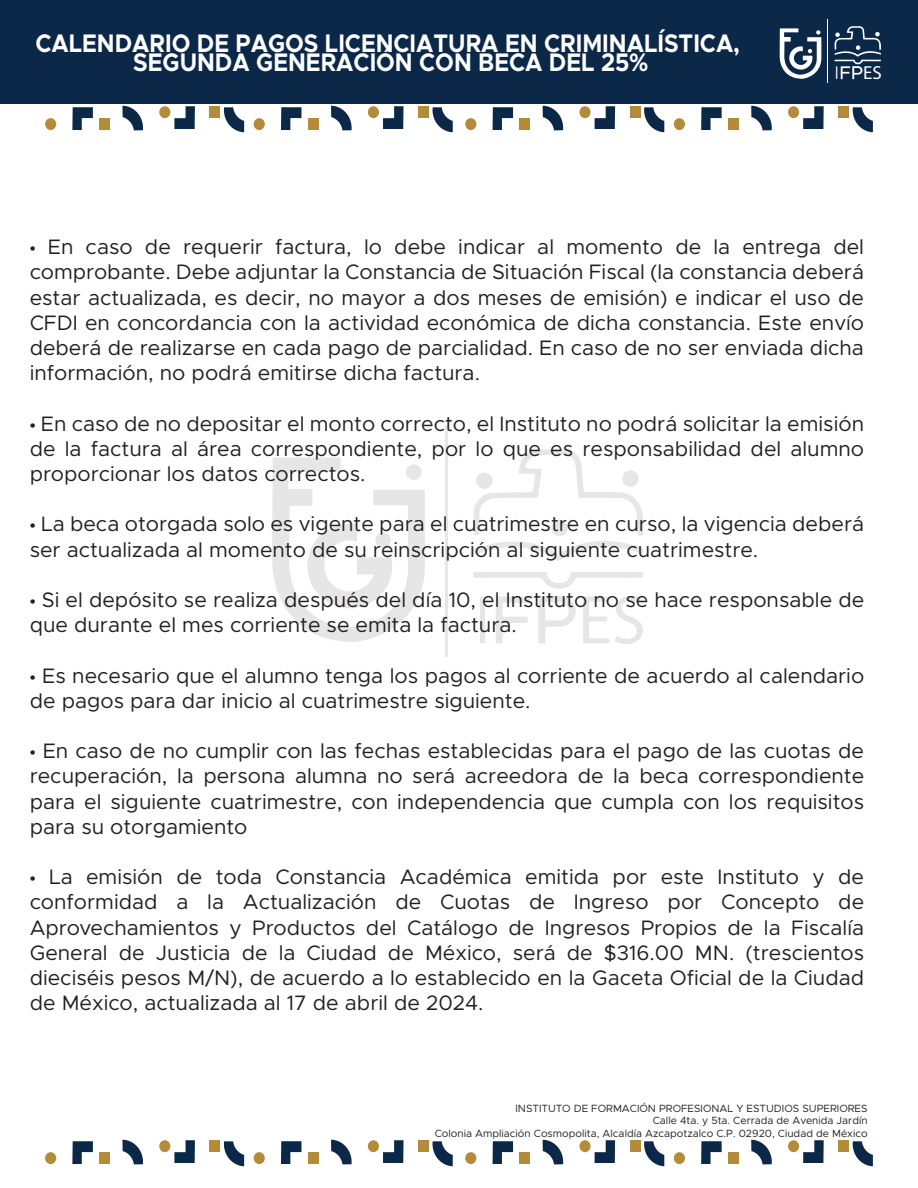
<style>
.page{position:relative;width:918px;height:1188px;background:#fff}
.page>*{position:absolute;margin:0;border:0;box-sizing:border-box;transform-origin:0 0}
.t1{font:69.15px "Myriad Pro";color:#231f20}
.t2{font:68.25px "Myriad Pro";color:#231f20;scale:.76 1}
.t3{font:700 25.5px/19.5px "Metropolis";color:#fff;text-align:center;scale:.9 1}
.t4{font:21px/25.2px "Metropolis";color:#231f20;text-align:justify}
.t5{font:18.9px "Myriad Pro";color:#fff}
.t6{font:18.6px "Myriad Pro";color:#fff;scale:.76 1}
.t7{font:10.5px/12.6px "Metropolis";color:#231f20;text-align:right}
.s1{font-family:"Myriad Pro"}
</style>
<div class="page">
<svg style="left:538px;top:596px;width:38px;height:47px"></svg>
<svg style="left:496px;top:597px;width:34px;height:46px"></svg>
<svg style="left:473px;top:449px;width:171px;height:112px"></svg>
<svg style="left:473px;top:572px;width:171px;height:17px"></svg>
<div style="left:622px;top:470px;width:17px;height:17px;background:#e6e6e6;border-radius:50%"></div>
<div style="left:476px;top:472px;width:16px;height:17px;background:#e6e6e6;border-radius:50%"></div>
<div style="left:551px;top:520px;width:17px;height:16px;background:#e6e6e6;border-radius:50%"></div>
<hr style="left:446px;top:425px;width:2px;height:232px;background:#231f20">
<svg style="left:272px;top:457px;width:153px;height:185px"></svg>
<div style="left:0;top:0;width:918px;height:104px;background:#0c2848"></div>
<svg style="left:834px;top:26px;width:47px;height:53px"></svg>
<hr style="left:827px;top:20px;width:1px;height:63px;background:#fff">
<svg style="left:780px;top:28px;width:41px;height:51px"></svg>
<svg style="left:383px;top:106px;width:21px;height:23px"></svg>
<div style="left:418px;top:106px;width:10px;height:12px;background:#b48b39"></div>
<div style="left:368px;top:106px;width:11px;height:12px;background:#b48b39;border-radius:50%"></div>
<svg style="left:433px;top:107px;width:20px;height:25px"></svg>
<svg style="left:331px;top:106px;width:21px;height:24px"></svg>
<svg style="left:281px;top:107px;width:20px;height:23px"></svg>
<div style="left:308px;top:118px;width:10px;height:12px;background:#b48b39"></div>
<div style="left:254px;top:118px;width:11px;height:12px;background:#b48b39;border-radius:50%"></div>
<svg style="left:174px;top:106px;width:21px;height:23px"></svg>
<div style="left:210px;top:106px;width:10px;height:12px;background:#b48b39"></div>
<div style="left:159px;top:106px;width:11px;height:12px;background:#b48b39;border-radius:50%"></div>
<svg style="left:224px;top:107px;width:20px;height:25px"></svg>
<svg style="left:122px;top:106px;width:21px;height:24px"></svg>
<svg style="left:72px;top:107px;width:21px;height:23px"></svg>
<div style="left:100px;top:118px;width:10px;height:12px;background:#b48b39"></div>
<div style="left:45px;top:118px;width:11px;height:12px;background:#b48b39;border-radius:50%"></div>
<svg style="left:803px;top:106px;width:21px;height:23px"></svg>
<div style="left:839px;top:106px;width:10px;height:12px;background:#b48b39"></div>
<div style="left:788px;top:106px;width:11px;height:12px;background:#b48b39;border-radius:50%"></div>
<svg style="left:853px;top:107px;width:20px;height:25px"></svg>
<svg style="left:751px;top:106px;width:21px;height:24px"></svg>
<svg style="left:701px;top:107px;width:21px;height:23px"></svg>
<div style="left:728px;top:118px;width:11px;height:12px;background:#b48b39"></div>
<div style="left:674px;top:118px;width:11px;height:12px;background:#b48b39;border-radius:50%"></div>
<svg style="left:595px;top:106px;width:20px;height:23px"></svg>
<div style="left:630px;top:106px;width:10px;height:12px;background:#b48b39"></div>
<div style="left:579px;top:106px;width:12px;height:12px;background:#b48b39;border-radius:50%"></div>
<svg style="left:644px;top:107px;width:20px;height:25px"></svg>
<svg style="left:543px;top:106px;width:20px;height:24px"></svg>
<svg style="left:493px;top:107px;width:20px;height:23px"></svg>
<div style="left:520px;top:118px;width:10px;height:12px;background:#b48b39"></div>
<div style="left:465px;top:118px;width:11px;height:12px;background:#b48b39;border-radius:50%"></div>
<svg style="left:383px;top:1140px;width:21px;height:23px"></svg>
<div style="left:418px;top:1140px;width:10px;height:12px;background:#b48b39"></div>
<div style="left:368px;top:1140px;width:11px;height:12px;background:#b48b39;border-radius:50%"></div>
<svg style="left:433px;top:1141px;width:20px;height:25px"></svg>
<svg style="left:331px;top:1140px;width:21px;height:24px"></svg>
<svg style="left:281px;top:1141px;width:20px;height:23px"></svg>
<div style="left:308px;top:1152px;width:10px;height:12px;background:#b48b39"></div>
<div style="left:254px;top:1152px;width:11px;height:12px;background:#b48b39;border-radius:50%"></div>
<svg style="left:174px;top:1140px;width:21px;height:23px"></svg>
<div style="left:210px;top:1140px;width:10px;height:12px;background:#b48b39"></div>
<div style="left:159px;top:1140px;width:11px;height:12px;background:#b48b39;border-radius:50%"></div>
<svg style="left:224px;top:1141px;width:20px;height:25px"></svg>
<svg style="left:122px;top:1140px;width:21px;height:24px"></svg>
<svg style="left:72px;top:1141px;width:21px;height:23px"></svg>
<div style="left:100px;top:1152px;width:10px;height:12px;background:#b48b39"></div>
<div style="left:45px;top:1152px;width:11px;height:12px;background:#b48b39;border-radius:50%"></div>
<svg style="left:803px;top:1140px;width:21px;height:23px"></svg>
<div style="left:839px;top:1140px;width:10px;height:12px;background:#b48b39"></div>
<div style="left:788px;top:1140px;width:11px;height:12px;background:#b48b39;border-radius:50%"></div>
<svg style="left:853px;top:1141px;width:20px;height:25px"></svg>
<svg style="left:751px;top:1140px;width:21px;height:24px"></svg>
<svg style="left:701px;top:1141px;width:21px;height:23px"></svg>
<div style="left:728px;top:1152px;width:11px;height:12px;background:#b48b39"></div>
<div style="left:674px;top:1152px;width:11px;height:12px;background:#b48b39;border-radius:50%"></div>
<svg style="left:595px;top:1140px;width:20px;height:23px"></svg>
<div style="left:630px;top:1140px;width:10px;height:12px;background:#b48b39"></div>
<div style="left:579px;top:1140px;width:12px;height:12px;background:#b48b39;border-radius:50%"></div>
<svg style="left:644px;top:1141px;width:20px;height:25px"></svg>
<svg style="left:543px;top:1140px;width:20px;height:24px"></svg>
<svg style="left:493px;top:1141px;width:20px;height:23px"></svg>
<div style="left:520px;top:1152px;width:10px;height:12px;background:#b48b39"></div>
<div style="left:465px;top:1152px;width:11px;height:12px;background:#b48b39;border-radius:50%"></div>
<p class="t3" style="left:35px;top:33px;width:784px">CALENDARIO DE PAGOS LICENCIATURA EN CRIMINALÍSTICA,<br>SEGUNDA GENERACIÓN CON BECA DEL 25%</p>
<p class="t6" style="left:835px;top:61px;width:6px">I</p>
<p class="t5" style="left:863px;top:61px;width:20px">ES</p>
<p class="t4" style="left:30px;top:234px;width:836px"><span class="s1">•</span> En caso de requerir factura, lo debe indicar al momento de la entrega del comprobante. Debe adjuntar la Constancia de Situación Fiscal (la constancia deberá estar actualizada, es decir, no mayor a dos meses de emisión) e indicar el uso de CFDI en concordancia con la actividad económica de dicha constancia. Este envío deberá de realizarse en cada pago de parcialidad. En caso de no ser enviada dicha información, no podrá emitirse dicha factura.</p>
<p class="t4" style="left:30px;top:411px;width:836px"><span class="s1">•</span> En caso de no depositar el monto correcto, el Instituto no podrá solicitar la emisión de la factura al área correspondiente, por lo que es responsabilidad del alumno proporcionar los datos correctos.</p>
<p class="t4" style="left:30px;top:512px;width:836px"><span class="s1">•</span> La beca otorgada solo es vigente para el cuatrimestre en curso, la vigencia deberá ser actualizada al momento de su reinscripción al siguiente cuatrimestre.</p>
<p class="t4" style="left:30px;top:587px;width:836px"><span class="s1">•</span> Si el depósito se realiza después del día 10, el Instituto no se hace responsable de que durante el mes corriente se emita la factura.</p>
<p class="t4" style="left:30px;top:663px;width:836px"><span class="s1">•</span> Es necesario que el alumno tenga los pagos al corriente de acuerdo al calendario de pagos para dar inicio al cuatrimestre siguiente.</p>
<p class="t4" style="left:30px;top:738px;width:836px"><span class="s1">•</span> En caso de no cumplir con las fechas establecidas para el pago de las cuotas de recuperación, la persona alumna no será acreedora de la beca correspondiente para el siguiente cuatrimestre, con independencia que cumpla con los requisitos para su otorgamiento</p>
<p class="t4" style="left:30px;top:864px;width:836px"><span class="s1">•</span> La emisión de toda Constancia Académica emitida por este Instituto y de conformidad a la Actualización de Cuotas de Ingreso por Concepto de Aprovechamientos y Productos del Catálogo de Ingresos Propios de la Fiscalía General de Justicia de la Ciudad de México, será de $316.00 MN. (trescientos dieciséis pesos M/N), de acuerdo a lo establecido en la Gaceta Oficial de la Ciudad de México, actualizada al 17 de abril de 2024.</p>
<h2 class="t2" style="left:476px;top:578px;width:18px">I</h2>
<h1 class="t1" style="left:578px;top:577px;width:70px">ES</h1>
<p class="t7" style="left:435px;top:1102px;width:434px">INSTITUTO DE FORMACIÓN PROFESIONAL Y ESTUDIOS SUPERIORES<br>Calle 4ta. y 5ta. Cerrada de Avenida Jardín<br>Colonia Ampliación Cosmopolita, Alcaldía Azcapotzalco C.P. 02920, Ciudad de México</p>
</div>
